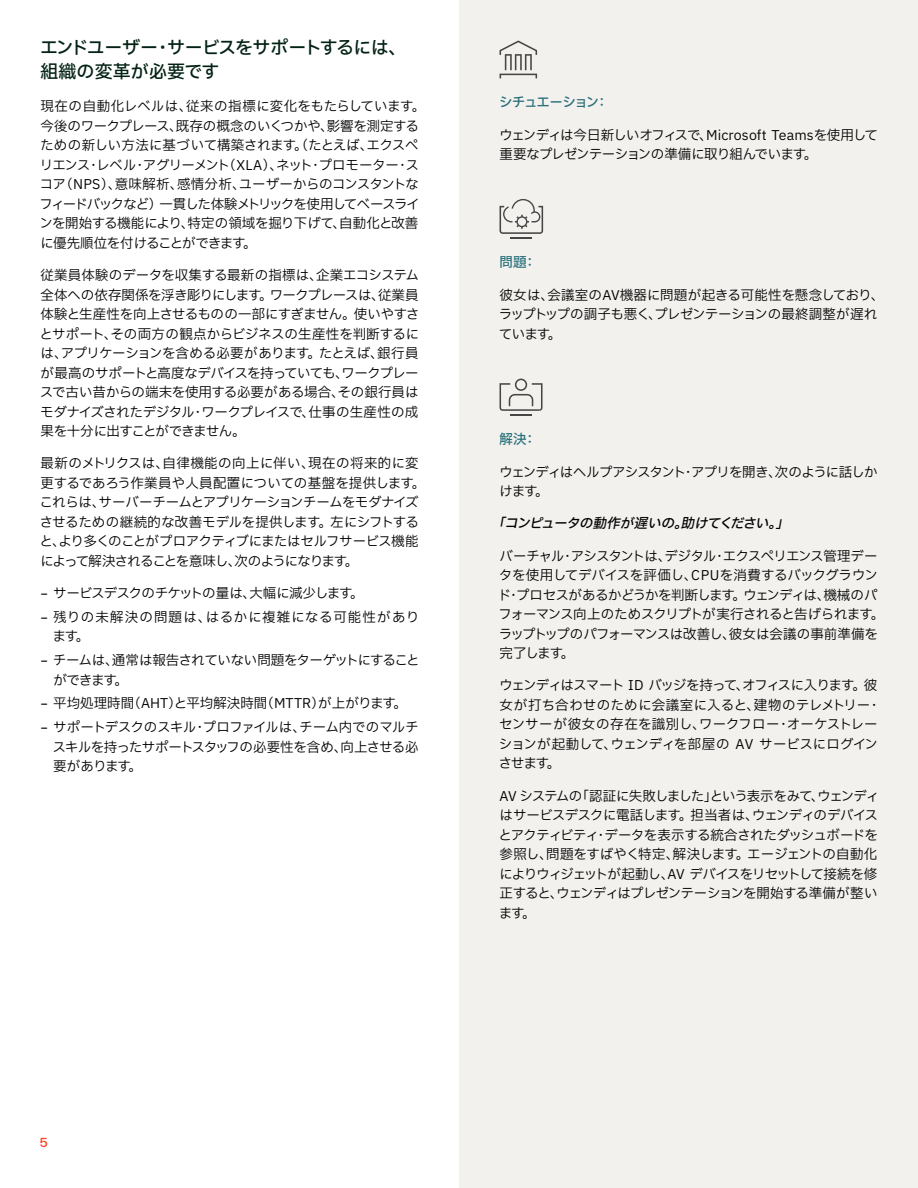
<style>
.page{position:relative;width:918px;height:1188px;background:#fff}
.page>*{position:absolute;margin:0;border:0;box-sizing:border-box;transform-origin:0 0}
._1_Head{font:18px/24px "IBM Plex Sans JP Medm";letter-spacing:-.035em;color:#042315}
._00_Body{font:13.5px/19.5px "IBM Plex Sans JP";letter-spacing:-.035em;color:#000}
._00_Body-2{font:13.5px/19.5px "IBM Plex Sans JP";letter-spacing:-.015em;color:#000}
._00_Body-3{font:13.5px/19.5px "IBM Plex Sans JP";letter-spacing:-.055em;color:#000}
._00_Body-4{font:13.5px/19.5px "IBM Plex Sans JP";letter-spacing:-.07em;color:#000}
._00_Body-5{font:13.5px "IBM Plex Sans JP";color:#000}
._00_Body-6{font:13.5px/19.5px "IBM Plex Sans JP";letter-spacing:.06em;color:#000}
._00_Body-7{font:13.5px "IBM Plex Sans JP";letter-spacing:-.06em;color:#000}
._00_Body-8{font:italic 13.5px "IBM Plex Sans JP Medm";color:#000}
._00_Body-9{font:13.5px "IBM Plex Sans JP Medm";letter-spacing:-.085em;color:#29707a}
._00_Body-10{font:13.5px "IBM Plex Sans JP Medm";letter-spacing:-.05em;color:#29707a}
.t1{font:500 12px "TWK Everett";color:#ff462d}
.s1{font-family:"TWK Everett"}
</style>
<div class="page">
<div style="left:459px;top:0;width:459px;height:1188px;background:#f2f1ee"></div>
<svg style="left:500px;top:40px;width:37px;height:38px"></svg>
<hr style="left:510px;top:237px;width:22px;height:2px;background:#464646">
<svg style="left:500px;top:199px;width:43px;height:35px"></svg>
<svg style="left:500px;top:379px;width:43px;height:36px"></svg>
<p class="_1_Head" style="left:40px;top:35px;width:368px">エンドユーザー・サービスをサポートするには、組織の変革が必要です</p>
<p class="_00_Body" style="left:39px;top:96px;width:387px">現在の自動化レベルは、従来の指標に変化をもたらしています。今後のワークプレース、既存の概念のいくつかや、影響を測定するための新しい方法に基づいて構築されます。（たとえば、エクスペリエンス・レベル・アグリーメント（XLA）、ネット・プロモーター・スコア（NPS）、意味解析、感情分析、ユーザーからのコンスタントなフィードバックなど）一貫した体験メトリックを使用してベースラインを開始する機能により、特定の領域を掘り下げて、自動化と改善に優先順位を付けることができます。</p>
<p class="_00_Body" style="left:40px;top:264px;width:381px;text-align:justify">従業員体験のデータを収集する最新の指標は、企業エコシステム全体への依存関係を浮き彫りにします。ワークプレースは、従業員体験と生産性を向上させるものの一部にすぎません。使いやすさとサポート、その両方の観点からビジネスの生産性を判断するには、アプリケーションを含める必要があります。たとえば、銀行員が最高のサポートと高度なデバイスを持っていても、ワークプレースで古い昔からの端末を使用する必要がある場合、その銀行員はモダナイズされたデジタル・ワークプレイスで、仕事の生産性の成果を十分に出すことができません。</p>
<p class="_00_Body" style="left:39px;top:453px;width:387px">最新のメトリクスは、自律機能の向上に伴い、現在の将来的に変更するであろう作業員や人員配置についての基盤を提供します。これらは、サーバーチームとアプリケーションチームをモダナイズさせるための継続的な改善モデルを提供します。左にシフトすると、より多くのことがプロアクティブにまたはセルフサービス機能によって解決されることを意味し、次のようになります。</p>
<p class="_00_Body-7" style="left:40px;top:583px;width:325px"><span class="s1">–</span> サービスデスクのチケットの量は、大幅に減少します。</p>
<p class="_00_Body-6" style="left:52px;top:606px;width:368px;text-indent:-12px"><span class="s1">–</span> 残りの未解決の問題は、はるかに複雑になる可能性があります。</p>
<p class="_00_Body" style="left:53px;top:649px;width:368px;text-indent:-13px"><span class="s1">–</span> チームは、通常は報告されていない問題をターゲットにすることができます。</p>
<p class="_00_Body-5" style="left:40px;top:694px;width:368px"><span class="s1">–</span> 平均処理時間（AHT）と平均解決時間（MTTR）が上がります。</p>
<p class="_00_Body" style="left:53px;top:716px;width:368px;text-align:justify;text-indent:-12px"><span class="s1">–</span> サポートデスクのスキル・プロファイルは、チーム内でのマルチスキルを持ったサポートスタッフの必要性を含め、向上させる必要があります。</p>
<p class="_00_Body-9" style="left:499px;top:92px;width:111px">シチュエーション：</p>
<p class="_00_Body" style="left:499px;top:124px;width:380px">ウェンディは今日新しいオフィスで、Microsoft Teamsを使用して重要なプレゼンテーションの準備に取り組んでいます。</p>
<p class="_00_Body-10" style="left:500px;top:252px;width:39px">問題：</p>
<p class="_00_Body-2" style="left:499px;top:284px;width:387px">彼女は、会議室のAV機器に問題が起きる可能性を懸念しており、ラップトップの調子も悪く、プレゼンテーションの最終調整が遅れています。</p>
<p class="_00_Body-10" style="left:500px;top:429px;width:39px">解決：</p>
<p class="_00_Body-4" style="left:499px;top:461px;width:380px">ウェンディはヘルプアシスタント・アプリを開き、次のように話しかけます。</p>
<p class="_00_Body-8" style="left:492px;top:513px;width:302px">「コンピュータの動作が遅いの。助けてください。」</p>
<p class="_00_Body" style="left:498px;top:545px;width:388px">バーチャル・アシスタントは、デジタル・エクスペリエンス管理データを使用してデバイスを評価し、CPUを消費するバックグラウンド・プロセスがあるかどうかを判断します。ウェンディは、機械のパフォーマンス向上のためスクリプトが実行されると告げられます。ラップトップのパフォーマンスは改善し、彼女は会議の事前準備を完了します。</p>
<p class="_00_Body-2" style="left:499px;top:675px;width:384px">ウェンディはスマート ID バッジを持って、オフィスに入ります。彼女が打ち合わせのために会議室に入ると、建物のテレメトリー・センサーが彼女の存在を識別し、ワークフロー・オーケストレーションが起動して、ウェンディを部屋の AV サービスにログインさせます。</p>
<p class="_00_Body-3" style="left:499px;top:785px;width:382px">AV システムの「認証に失敗しました」という表示をみて、ウェンディはサービスデスクに電話します。担当者は、ウェンディのデバイスとアクティビティ・データを表示する統合されたダッシュボードを参照し、問題をすばやく特定、解決します。エージェントの自動化によりウィジェットが起動し、AV デバイスをリセットして接続を修正すると、ウェンディはプレゼンテーションを開始する準備が整います。</p>
<p class="t1" style="left:40px;top:1134px;width:9px">5</p>
</div>
